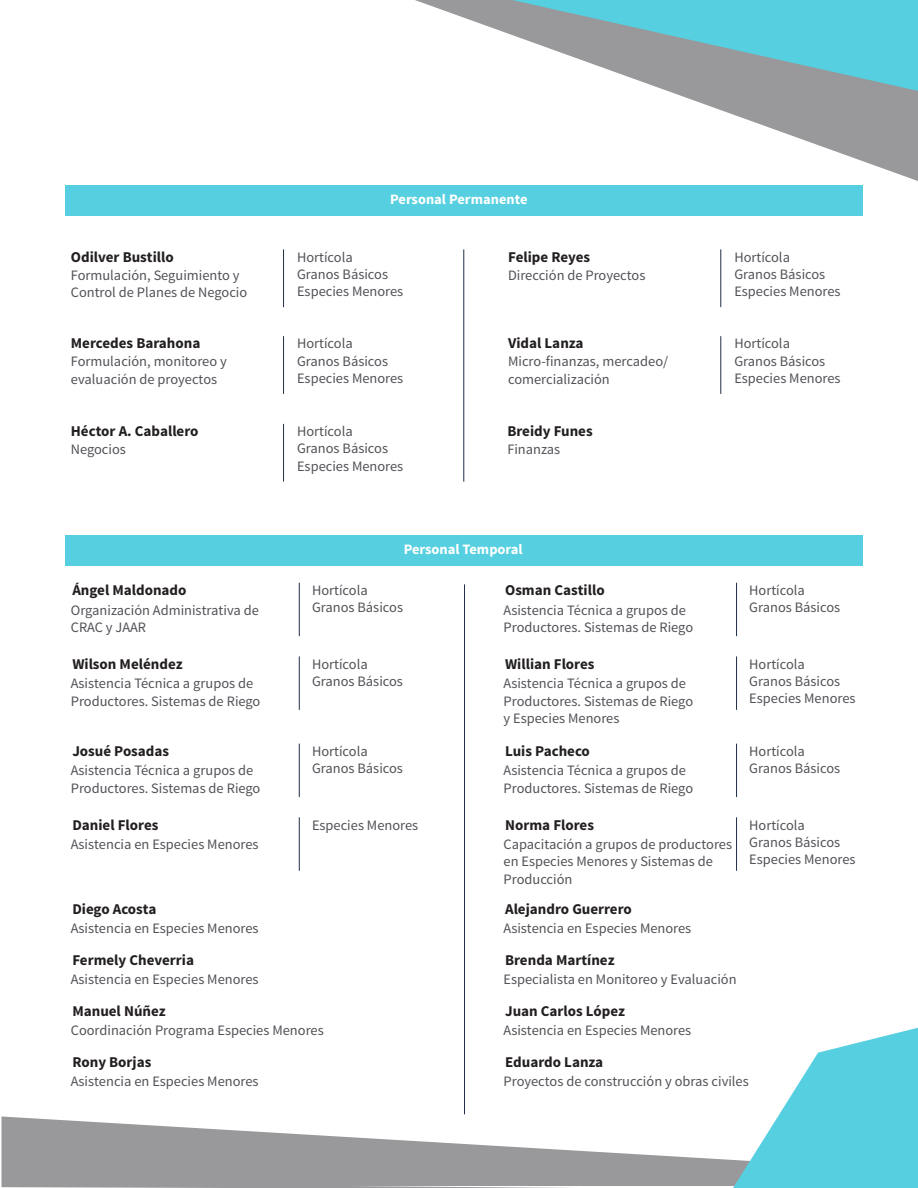
<style>
.page{position:relative;width:918px;height:1188px;background:#fff}
.page>*{position:absolute;margin:0;border:0;box-sizing:border-box;transform-origin:0 0}
.t1{font:700 15px "Source Sans Pro";color:#231f20}
.t2{font:14.4px/17.2px "Source Sans Pro";color:#525157}
.t3{font:700 14.4px "Source Sans Pro";color:#fff}
</style>
<div class="page">
<svg style="left:1px;top:1116px;width:732px;height:72px;fill:#99989b"></svg>
<svg style="left:415px;top:0;width:503px;height:181px"></svg>
<svg style="left:512px;top:0;width:406px;height:91px;background:#83c0c9"></svg>
<svg style="left:733px;top:1028px;width:185px;height:160px"></svg>
<hr style="left:464px;top:584px;width:1px;height:530px;background:#1f2f47">
<div style="left:65px;top:536px;width:797px;height:30px;background:#56d0e0"></div>
<hr style="left:299px;top:583px;width:1px;height:53px;background:#1f2f47">
<hr style="left:736px;top:583px;width:1px;height:53px;background:#1f2f47">
<hr style="left:299px;top:656px;width:1px;height:54px;background:#1f2f47">
<hr style="left:736px;top:656px;width:1px;height:54px;background:#1f2f47">
<hr style="left:299px;top:744px;width:1px;height:53px;background:#1f2f47">
<hr style="left:736px;top:744px;width:1px;height:53px;background:#1f2f47">
<hr style="left:299px;top:817px;width:1px;height:54px;background:#1f2f47">
<hr style="left:736px;top:817px;width:1px;height:54px;background:#1f2f47">
<div style="left:65px;top:185px;width:797px;height:30px;background:#56d0e0"></div>
<hr style="left:283px;top:249px;width:1px;height:58px;background:#1f2f47">
<hr style="left:721px;top:249px;width:1px;height:58px;background:#1f2f47">
<hr style="left:283px;top:336px;width:1px;height:58px;background:#1f2f47">
<hr style="left:283px;top:424px;width:1px;height:58px;background:#1f2f47">
<hr style="left:721px;top:336px;width:1px;height:58px;background:#1f2f47">
<hr style="left:464px;top:249px;width:1px;height:233px;background:#1f2f47">
<p class="t1" style="left:71px;top:247px;width:104px">Odilver Bustillo</p>
<p class="t2" style="left:71px;top:267px;width:178px">Formulación, Seguimiento y<br>Control de Planes de Negocio</p>
<p class="t1" style="left:71px;top:334px;width:131px">Mercedes Barahona</p>
<p class="t2" style="left:71px;top:353px;width:158px">Formulación, monitoreo y evaluación de proyectos</p>
<p class="t1" style="left:71px;top:422px;width:129px">Héctor A. Caballero</p>
<p class="t2" style="left:71px;top:441px;width:57px">Negocios</p>
<p class="t1" style="left:72px;top:580px;width:116px">Ángel Maldonado</p>
<p class="t2" style="left:71px;top:601px;width:190px">Organización Administrativa de<br>CRAC y JAAR</p>
<p class="t1" style="left:72px;top:654px;width:112px">Wilson Meléndez</p>
<p class="t2" style="left:71px;top:675px;width:191px">Asistencia Técnica a grupos de<br>Productores. Sistemas de Riego</p>
<p class="t1" style="left:72px;top:741px;width:98px">Josué Posadas</p>
<p class="t2" style="left:71px;top:762px;width:191px">Asistencia Técnica a grupos de<br>Productores. Sistemas de Riego</p>
<p class="t3" style="left:390px;top:190px;width:139px">Personal Permanente</p>
<p class="t2" style="left:297px;top:249px;width:108px">Hortícola<br>Granos Básicos<br>Especies Menores</p>
<p class="t1" style="left:508px;top:247px;width:84px">Felipe Reyes</p>
<p class="t2" style="left:508px;top:267px;width:139px">Dirección de Proyectos</p>
<p class="t2" style="left:297px;top:335px;width:108px">Hortícola<br>Granos Básicos<br>Especies Menores</p>
<p class="t1" style="left:508px;top:334px;width:77px">Vidal Lanza</p>
<p class="t2" style="left:508px;top:353px;width:162px">Micro-finanzas, mercadeo/ comercialización</p>
<p class="t2" style="left:297px;top:423px;width:108px">Hortícola<br>Granos Básicos<br>Especies Menores</p>
<p class="t1" style="left:507px;top:422px;width:87px">Breidy Funes</p>
<p class="t2" style="left:507px;top:441px;width:54px">Finanzas</p>
<p class="t3" style="left:404px;top:540px;width:121px">Personal Temporal</p>
<p class="t2" style="left:312px;top:582px;width:92px">Hortícola<br>Granos Básicos</p>
<p class="t1" style="left:505px;top:580px;width:101px">Osman Castillo</p>
<p class="t2" style="left:504px;top:601px;width:191px">Asistencia Técnica a grupos de<br>Productores. Sistemas de Riego</p>
<p class="t2" style="left:312px;top:656px;width:92px">Hortícola<br>Granos Básicos</p>
<p class="t1" style="left:505px;top:654px;width:91px">Willian Flores</p>
<p class="t2" style="left:504px;top:675px;width:191px">Asistencia Técnica a grupos de<br>Productores. Sistemas de Riego y Especies Menores</p>
<p class="t2" style="left:312px;top:743px;width:92px">Hortícola<br>Granos Básicos</p>
<p class="t1" style="left:505px;top:741px;width:86px">Luis Pacheco</p>
<p class="t2" style="left:504px;top:762px;width:191px">Asistencia Técnica a grupos de<br>Productores. Sistemas de Riego</p>
<p class="t2" style="left:734px;top:249px;width:108px">Hortícola<br>Granos Básicos<br>Especies Menores</p>
<p class="t2" style="left:734px;top:335px;width:108px">Hortícola<br>Granos Básicos<br>Especies Menores</p>
<p class="t2" style="left:749px;top:582px;width:92px">Hortícola<br>Granos Básicos</p>
<p class="t2" style="left:749px;top:656px;width:108px">Hortícola<br>Granos Básicos<br>Especies Menores</p>
<p class="t2" style="left:749px;top:743px;width:92px">Hortícola<br>Granos Básicos</p>
<p class="t1" style="left:72px;top:815px;width:88px">Daniel Flores</p>
<p class="t2" style="left:312px;top:816px;width:108px">Especies Menores</p>
<p class="t2" style="left:71px;top:836px;width:189px">Asistencia en Especies Menores</p>
<p class="t1" style="left:505px;top:815px;width:90px">Norma Flores</p>
<p class="t2" style="left:504px;top:836px;width:230px">Capacitación a grupos de productores en Especies Menores y Sistemas de<br>Producción</p>
<p class="t2" style="left:749px;top:816px;width:108px">Hortícola<br>Granos Básicos<br>Especies Menores</p>
<p class="t1" style="left:72px;top:899px;width:86px">Diego Acosta</p>
<p class="t2" style="left:71px;top:920px;width:189px">Asistencia en Especies Menores</p>
<p class="t1" style="left:505px;top:899px;width:128px">Alejandro Guerrero</p>
<p class="t2" style="left:504px;top:920px;width:189px">Asistencia en Especies Menores</p>
<p class="t1" style="left:72px;top:950px;width:123px">Fermely Cheverria</p>
<p class="t2" style="left:71px;top:971px;width:189px">Asistencia en Especies Menores</p>
<p class="t1" style="left:505px;top:950px;width:111px">Brenda Martínez</p>
<p class="t2" style="left:504px;top:971px;width:234px">Especialista en Monitoreo y Evaluación</p>
<p class="t1" style="left:72px;top:1001px;width:95px">Manuel Núñez</p>
<p class="t2" style="left:71px;top:1022px;width:254px">Coordinación Programa Especies Menores</p>
<p class="t1" style="left:505px;top:1001px;width:121px">Juan Carlos López</p>
<p class="t2" style="left:504px;top:1022px;width:189px">Asistencia en Especies Menores</p>
<p class="t1" style="left:72px;top:1052px;width:81px">Rony Borjas</p>
<p class="t2" style="left:71px;top:1073px;width:189px">Asistencia en Especies Menores</p>
<p class="t1" style="left:505px;top:1052px;width:100px">Eduardo Lanza</p>
<p class="t2" style="left:504px;top:1073px;width:247px">Proyectos de construcción y obras civiles</p>
</div>
